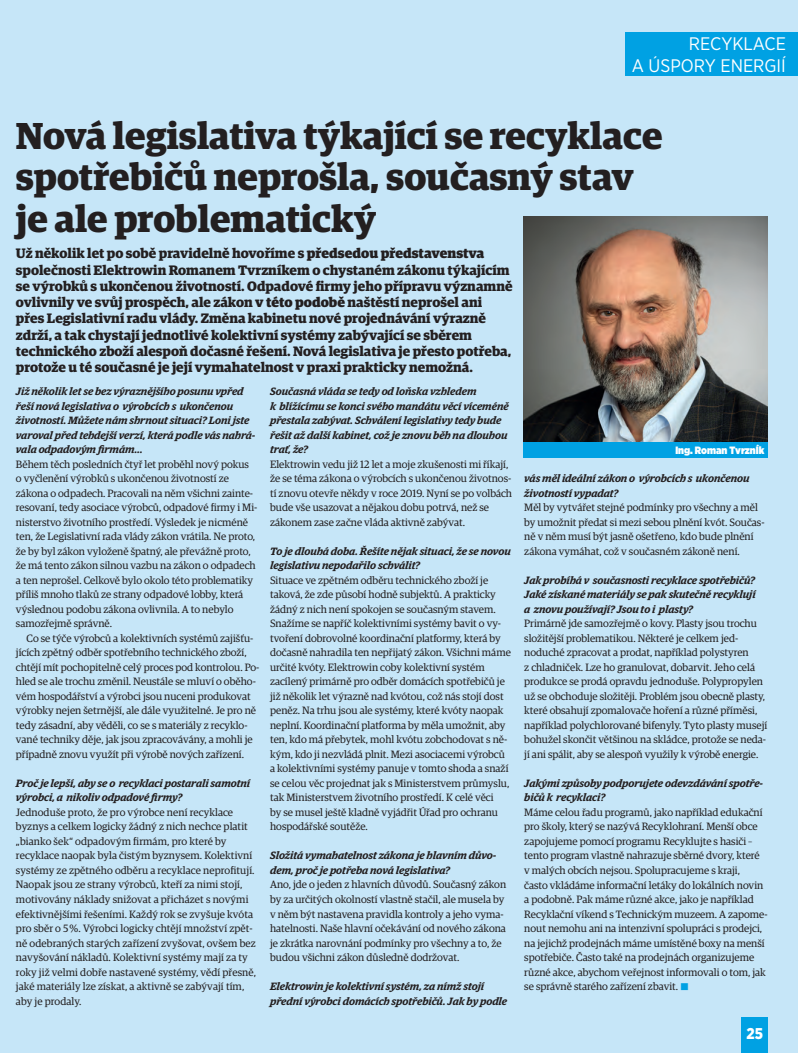
<style>
.page{position:relative;width:798px;height:1053px;background:#fff}
.page>*{position:absolute;margin:0;border:0;box-sizing:border-box;transform-origin:0 0}
.t1{font:700 37.5px/41.2px "Guardian Egyp";color:#231f20}
.t2{font:18.12px/21.8px "Gotham Narrow";color:#fff;text-align:right}
.t3{font:900 15.62px "Gotham Narrow";color:#fff;scale:.96 1}
.t4{font:700 13.75px/16.2px "Guardian Egyp";color:#231f20}
.t5{font:10.62px/14.5px "Guardian Egyp";color:#231f20}
.t6{font:italic 600 10.62px/14.5px "Guardian Egyp";color:#231f20}
.t7{font:900 10.62px "Gotham Narrow";color:#fff;scale:.96 1}
.s1{font-weight:900}
.s2{color:#00a1e3}
</style>
<div class="page">
<div style="left:0;top:0;width:797px;height:1052px;background:#c6e6f8"></div>
<img style="left:523px;top:217px;width:244px;height:224px">
<div style="left:523px;top:441px;width:244px;height:16px;background:#00a1e3"></div>
<div style="left:625px;top:32px;width:172px;height:44px;background:#00a1e3"></div>
<div style="left:741px;top:1017px;width:26px;height:35px;background:#00a1e3"></div>
<h2 class="t2" style="left:631px;top:32px;width:156px">RECYKLACE<br>A ÚSPORY ENERGIÍ</h2>
<h1 class="t1" style="left:16px;top:112px;width:648px">Nová legislativa týkající se recyklace spotřebičů neprošla, současný stav je ale problematický</h1>
<p class="t4" style="left:16px;top:244px;width:498px">Už několik let po sobě pravidelně hovoříme s <span class="s1">předsedou představenstva </span>společnosti Elektrowin Romanem Tvrzníkem o chystaném zákonu týkajícím se výrobků s ukončenou životností. Odpadové firmy jeho přípravu významně ovlivnily ve svůj prospěch, ale zákon <span class="s1">v této podobě</span> naštěstí neprošel ani přes Legislativní radu vlády. Změna kabinetu nové projednávání výrazně zdrží, a tak chystají jednotlivé kolektivní systémy zabývající se sběrem technického zboží alespoň dočasné řešení. Nová legislativa je přesto potřeba, protože u té současné je její vymahatelnost v praxi prakticky nemožná.</p>
<p class="t6" style="left:16px;top:383px;width:241px">Již několik let se bez výraznějšího posunu vpřed řeší nová legislativa o výrobcích s ukončenou životností. Můžete nám shrnout situaci? Loni jste varoval před tehdejší verzí, která podle vás nahrá&shy;vala odpadovým rmám…</p>
<p class="t5" style="left:16px;top:456px;width:243px">Během těch posledních čtyř let proběhl nový pokus o vyčlenění výrobků s ukončenou životností ze zákona o odpadech. Pracovali na něm všichni zainte&shy;resovaní, tedy asociace výrobců, odpadové firmy i Mi&shy;nisterstvo životního prostředí. Výsledek je nicméně ten, že Legislativní rada vlády zákon vrátila. Ne proto, že by byl zákon vyloženě špatný, ale převážně proto, že má tento zákon silnou vazbu na zákon o odpadech a ten neprošel. Celkově bylo okolo této problematiky příliš mnoho tlaků ze strany odpadové lobby, která výslednou podobu zákona ovlivnila. A to nebylo samozřejmě správně.</p>
<p class="t5" style="left:16px;top:630px;width:245px;text-indent:11px">Co se týče výrobců a kolektivních systémů zajišťu&shy;jících zpětný odběr spotřebního technického zboží, chtějí mít pochopitelně celý proces pod kontrolou. Po&shy;hled se ale trochu změnil. Neustále se mluví o oběho&shy;vém hospodářství a výrobci jsou nuceni produkovat výrobky nejen šetrnější, ale dále využitelné. Je pro ně tedy zásadní, aby věděli, co se s materiály z recyklo&shy;vané techniky děje, jak jsou zpracovávány, a mohli je případně znovu využít při výrobě nových zařízení.</p>
<p class="t6" style="left:16px;top:775px;width:236px">Proč je lepší, aby se o recyklaci postarali samotní výrobci, a nikoliv odpadové rmy?</p>
<p class="t5" style="left:16px;top:804px;width:241px">Jednoduše proto, že pro výrobce není recyklace byznys a celkem logicky žádný z nich nechce platit „bianko šek“ odpadovým firmám, pro které by recyklace naopak byla čistým byznysem. Kolektivní systémy ze zpětného odběru a recyklace neprofitují.<br>Naopak jsou ze strany výrobců, kteří za nimi stojí, motivovány náklady snižovat a přicházet s novými efektivnějšími řešeními. Každý rok se zvyšuje kvóta pro sběr o 5 %. Výrobci logicky chtějí množství zpět&shy;ně odebraných starých zařízení zvyšovat, ovšem bez navyšování nákladů. Kolektivní systémy mají za ty roky již velmi dobře nastavené systémy, vědí přesně, jaké materiály lze získat, a aktivně se zabývají tím, aby je prodaly.</p>
<p class="t6" style="left:270px;top:383px;width:240px">Současná vláda se tedy od loňska vzhledem<br>k blížícímu se konci svého mandátu věcí víceméně přestala zabývat. Schválení legislativy tedy bude řešit až další kabinet, což je znovu běh na dlouhou trať, že?</p>
<p class="t5" style="left:270px;top:456px;width:243px">Elektrowin vedu již 12 let a moje zkušenosti mi říkají, že se téma zákona o výrobcích s ukončenou životnos&shy;tí znovu otevře někdy v roce 2019. Nyní se po volbách bude vše usazovat a nějakou dobu potrvá, než se zákonem zase začne vláda aktivně zabývat.</p>
<p class="t6" style="left:270px;top:543px;width:242px">To je dlouhá doba. Řešíte nějak situaci, že se novou legislativu nepodařilo schválit?</p>
<p class="t5" style="left:270px;top:572px;width:242px">Situace ve zpětném odběru technického zboží je taková, že zde působí hodně subjektů. A prakticky žádný z nich není spokojen se současným stavem.<br>Snažíme se napříč kolektivními systémy bavit o vy&shy;tvoření dobrovolné koordinační platformy, která by dočasně nahradila ten nepřijatý zákon. Všichni máme určité kvóty. Elektrowin coby kolektivní systém zacílený primárně pro odběr domácích spotřebičů je již několik let výrazně nad kvótou, což nás stojí dost peněz. Na trhu jsou ale systémy, které kvóty naopak neplní. Koordinační platforma by měla umožnit, aby ten, kdo má přebytek, mohl kvótu zobchodovat s ně&shy;kým, kdo ji nezvládá plnit. Mezi asociacemi výrobců a kolektivními systémy panuje v tomto shoda a snaží se celou věc projednat jak s Ministerstvem průmyslu, tak Ministerstvem životního prostředí. K celé věci<br>by se musel ještě kladně vyjádřit Úřad pro ochranu hospodářské soutěže.</p>
<p class="t6" style="left:270px;top:847px;width:227px">Složitá vymahatelnost zákona je hlavním důvo&shy;dem, proč je potřeba nová legislativa?</p>
<p class="t5" style="left:270px;top:876px;width:237px">Ano, jde o jeden z hlavních důvodů. Současný zákon by za určitých okolností vlastně stačil, ale musela by v něm být nastavena pravidla kontroly a jeho vyma&shy;hatelnosti. Naše hlavní očekávání od nového zákona je zkrátka narovnání podmínky pro všechny a to, že budou všichni zákon důsledně dodržovat.</p>
<p class="t6" style="left:270px;top:978px;width:238px">Elektrowin je kolektivní systém, za nímž stojí přední výrobci domácích spotřebičů. Jak by podle</p>
<p class="t7" style="left:675px;top:443px;width:94px">Ing. Roman TvrznÍk</p>
<p class="t6" style="left:524px;top:470px;width:226px">vás měl ideální zákon o výrobcích s ukončenou životností vypadat?</p>
<p class="t5" style="left:524px;top:499px;width:242px">Měl by vytvářet stejné podmínky pro všechny a měl by umožnit předat si mezi sebou plnění kvót. Součas&shy;ně v něm musí být jasně ošetřeno, kdo bude plnění zákona vymáhat, což v současném zákoně není.</p>
<p class="t6" style="left:524px;top:572px;width:233px;text-align:justify">Jak probíhá v současnosti recyklace spotřebičů?<br>Jaké získané materiály se pak skutečně recyklují a znovu používají? Jsou to i plasty?</p>
<p class="t5" style="left:524px;top:615px;width:244px">Primárně jde samozřejmě o kovy. Plasty jsou trochu složitější problematikou. Některé je celkem jed&shy;noduché zpracovat a prodat, například polystyren<br>z chladniček. Lze ho granulovat, dobarvit. Jeho celá produkce se prodá opravdu jednoduše. Polypropylen už se obchoduje složitěji. Problém jsou obecně plasty, které obsahují zpomalovače hoření a různé příměsi, například polychlorované bifenyly. Tyto plasty musejí bohužel skončit většinou na skládce, protože se neda&shy;jí ani spálit, aby se alespoň využily k výrobě energie.</p>
<p class="t6" style="left:524px;top:775px;width:240px">Jakými způsoby podporujete odevzdávání spotře&shy;bičů k recyklaci?</p>
<p class="t5" style="left:524px;top:804px;width:245px">Máme celou řadu programů, jako například edukační pro školy, který se nazývá Recyklohraní. Menší obce zapojujeme pomocí programu Recyklujte s hasiči – tento program vlastně nahrazuje sběrné dvory, které v malých obcích nejsou. Spolupracujeme s kraji,<br>často vkládáme informační letáky do lokálních novin a podobně. Pak máme různé akce, jako je například Recyklační víkend s Technickým muzeem. A zapome&shy;nout nemohu ani na intenzivní spolupráci s prodejci, na jejichž prodejnách máme umístěné boxy na menší spotřebiče. Často také na prodejnách organizujeme různé akce, abychom veřejnost informovali o tom, jak se správně starého zařízení zbavit. <span class="s2">■</span></p>
<h3 class="t3" style="left:746px;top:1022px;width:19px">25</h3>
</div>
